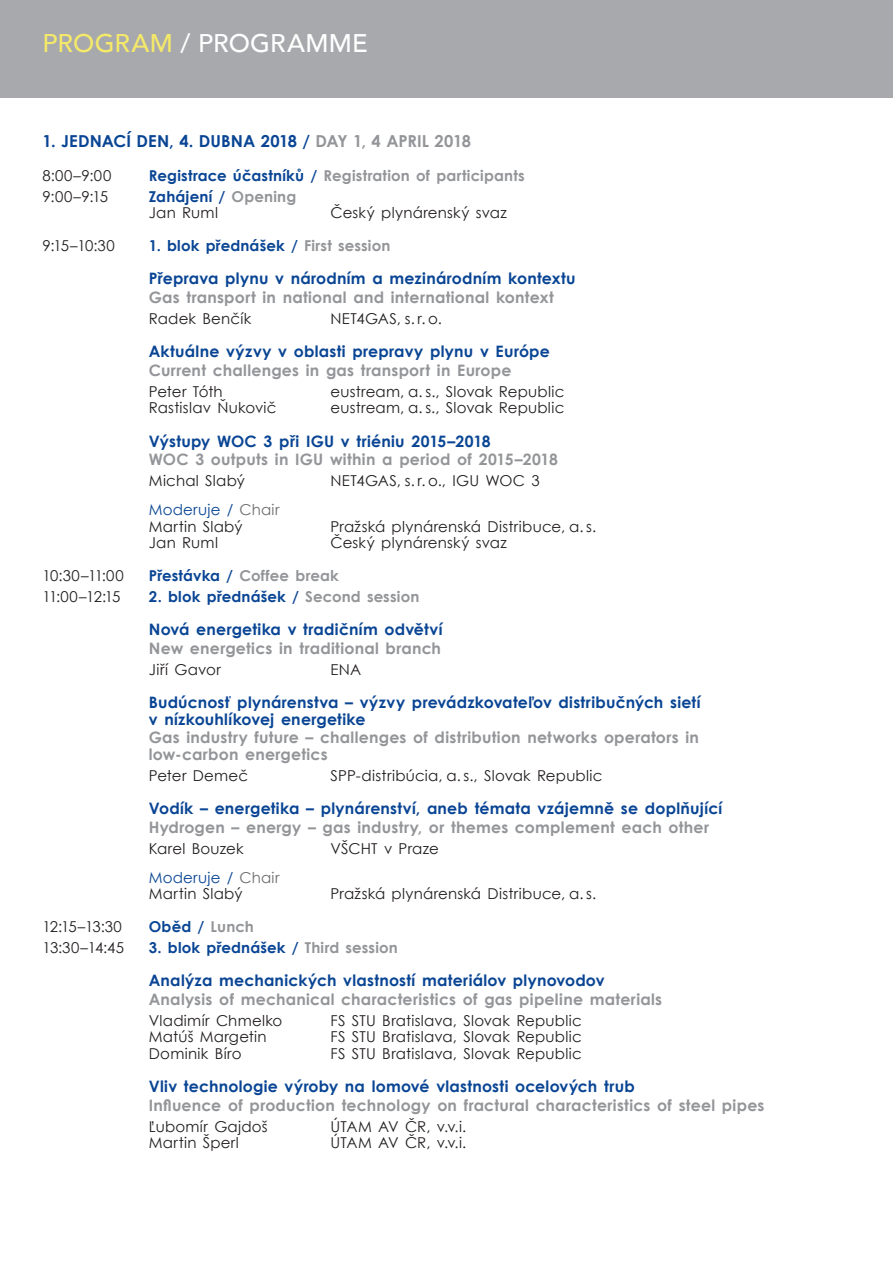
<style>
.page{position:relative;width:893px;height:1263px;background:#fff}
.page>*{position:absolute;margin:0;border:0;box-sizing:border-box;transform-origin:0 0}
.t1{font:500 25.5px "Avenir";letter-spacing:.01em;color:#fff}
.t2{font:700 16.5px "Century Gothic";color:#094594}
.t3{font:700 15.75px/16.5px "Century Gothic";letter-spacing:.015em;color:#939598}
.t4{font:700 15.75px/16.5px "Century Gothic";letter-spacing:.015em;color:#094594}
.t5{font:15px/16.5px "Century Gothic";letter-spacing:.015em;color:#231f20}
.t6{font:700 15px/16.5px "Century Gothic";letter-spacing:.01em;color:#094594}
.t7{font:700 15px "Century Gothic";letter-spacing:.01em;color:#939598}
.t8{font:15px "Century Gothic";letter-spacing:-.015em;color:#231f20}
.s1{color:#f5e969}
.s2{color:#939598}
.s3{color:#094594}
.s4{font-weight:400;color:#231f20}
.s5{color:#6c6d70}
</style>
<div class="page">
<div style="left:0;top:0;width:893px;height:98px;background:#a8a9ad"></div>
<h1 class="t1" style="left:43px;top:21px;width:327px"><span class="s1">PROGRAM</span> / PROGRAMME</h1>
<p class="t2" style="left:43px;top:129px;width:430px">1. JEDNACÍ DEN, 4. DUBNA 2018 / <span class="s2">DAY 1, 4 APRIL 2018</span></p>
<p class="t5" style="left:43px;top:167px;width:70px">8:00–9:00</p>
<p class="t7" style="left:149px;top:164px;width:377px"><span class="s3">Registrace účastníků /</span> Registration of participants</p>
<p class="t5" style="left:43px;top:188px;width:67px">9:00–9:15</p>
<p class="t6" style="left:149px;top:187px;width:149px">Zahájení / <span class="s2">Opening<br></span><span class="s4">Jan Ruml</span></p>
<p class="t5" style="left:331px;top:204px;width:178px">Český plynárenský svaz</p>
<p class="t5" style="left:43px;top:237px;width:74px">9:15–10:30</p>
<p class="t6" style="left:149px;top:237px;width:243px">1. blok přednášek / <span class="s2">First session</span></p>
<p class="t4" style="left:149px;top:270px;width:428px">Přeprava plynu v národním a mezinárodním kontextu</p>
<p class="t3" style="left:149px;top:288px;width:406px">Gas transport in national and international kontext</p>
<p class="t5" style="left:149px;top:310px;width:104px">Radek Benčík</p>
<p class="t5" style="left:331px;top:310px;width:113px">NET4GAS, s. r. o.</p>
<p class="t4" style="left:149px;top:343px;width:403px">Aktuálne výzvy v oblasti prepravy plynu v Európe</p>
<p class="t3" style="left:149px;top:361px;width:364px">Current challenges in gas transport in Europe</p>
<p class="t8" style="left:149px;top:381px;width:75px">Peter Tóth</p>
<p class="t5" style="left:331px;top:383px;width:235px">eustream, a. s., Slovak Republic</p>
<p class="t5" style="left:149px;top:399px;width:129px">Rastislav Ňukovič</p>
<p class="t5" style="left:330px;top:399px;width:235px">eustream, a. s., Slovak Republic</p>
<p class="t4" style="left:149px;top:432px;width:343px">Výstupy WOC 3 při IGU v triéniu 2015–2018</p>
<p class="t3" style="left:149px;top:451px;width:410px">WOC 3 outputs in IGU within a period of 2015–2018</p>
<p class="t5" style="left:149px;top:472px;width:97px">Michal Slabý</p>
<p class="t5" style="left:331px;top:472px;width:211px">NET4GAS, s. r. o., IGU WOC 3</p>
<p class="t5" style="left:149px;top:501px;width:132px"><span class="s3">Moderuje /</span> <span class="s5">Chair<br></span>Martin Slabý</p>
<p class="t5" style="left:331px;top:518px;width:267px">Pražská plynárenská Distribuce, a.s.</p>
<p class="t5" style="left:149px;top:534px;width:71px">Jan Ruml</p>
<p class="t5" style="left:330px;top:534px;width:178px">Český plynárenský svaz</p>
<p class="t5" style="left:42px;top:567px;width:83px">10:30–11:00</p>
<p class="t7" style="left:149px;top:564px;width:192px"><span class="s3">Přestávka /</span> Coffee break</p>
<p class="t5" style="left:42px;top:588px;width:80px">11:00–12:15</p>
<p class="t6" style="left:149px;top:587px;width:272px">2. blok přednášek / <span class="s2">Second session</span></p>
<p class="t4" style="left:149px;top:621px;width:295px">Nová energetika v tradičním odvětví</p>
<p class="t3" style="left:149px;top:639px;width:294px">New energetics in traditional branch</p>
<p class="t5" style="left:149px;top:661px;width:74px">Jiří Gavor</p>
<p class="t5" style="left:331px;top:661px;width:32px">ENA</p>
<p class="t4" style="left:149px;top:694px;width:553px">Budúcnosť plynárenstva – výzvy prevádzkovateľov distribučných sietí v nízkouhlíkovej energetike</p>
<p class="t3" style="left:149px;top:729px;width:552px">Gas industry future – challenges of distribution networks operators in low-carbon energetics</p>
<p class="t5" style="left:149px;top:767px;width:101px">Peter Demeč</p>
<p class="t5" style="left:331px;top:767px;width:274px">SPP-distribúcia, a. s., Slovak Republic</p>
<p class="t4" style="left:149px;top:799px;width:575px">Vodík – energetika – plynárenství, aneb témata vzájemně se doplňující</p>
<p class="t3" style="left:149px;top:818px;width:562px">Hydrogen – energy – gas industry, or themes complement each other</p>
<p class="t5" style="left:149px;top:840px;width:96px">Karel Bouzek</p>
<p class="t5" style="left:331px;top:840px;width:110px">VŠCHT v Praze</p>
<p class="t5" style="left:149px;top:869px;width:132px"><span class="s3">Moderuje /</span> <span class="s5">Chair<br></span>Martin Slabý</p>
<p class="t5" style="left:331px;top:885px;width:267px">Pražská plynárenská Distribuce, a.s.</p>
<p class="t5" style="left:43px;top:918px;width:81px">12:15–13:30</p>
<p class="t6" style="left:149px;top:918px;width:107px">Oběd / <span class="s2">Lunch</span></p>
<p class="t5" style="left:43px;top:939px;width:83px">13:30–14:45</p>
<p class="t6" style="left:149px;top:938px;width:251px">3. blok přednášek / <span class="s2">Third session</span></p>
<p class="t4" style="left:149px;top:972px;width:457px">Analýza mechanických vlastností materiálov plynovodov</p>
<p class="t3" style="left:149px;top:990px;width:515px">Analysis of mechanical characteristics of gas pipeline materials</p>
<p class="t5" style="left:149px;top:1012px;width:135px">Vladimír Chmelko</p>
<p class="t5" style="left:331px;top:1012px;width:253px">FS STU Bratislava, Slovak Republic</p>
<p class="t5" style="left:149px;top:1028px;width:119px">Matúš Margetin</p>
<p class="t5" style="left:331px;top:1028px;width:253px">FS STU Bratislava, Slovak Republic</p>
<p class="t5" style="left:149px;top:1045px;width:94px">Dominik Bíro</p>
<p class="t5" style="left:331px;top:1045px;width:253px">FS STU Bratislava, Slovak Republic</p>
<p class="t4" style="left:149px;top:1077px;width:487px">Vliv technologie výroby na lomové vlastnosti ocelových trub</p>
<p class="t3" style="left:149px;top:1096px;width:617px">Influence of production technology on fractural characteristics of steel pipes</p>
<p class="t5" style="left:149px;top:1118px;width:120px">Ľubomír Gajdoš</p>
<p class="t5" style="left:331px;top:1118px;width:137px">ÚTAM AV ČR, v.v.i.</p>
<p class="t5" style="left:149px;top:1134px;width:92px">Martin Šperl</p>
<p class="t5" style="left:331px;top:1134px;width:137px">ÚTAM AV ČR, v.v.i.</p>
</div>
